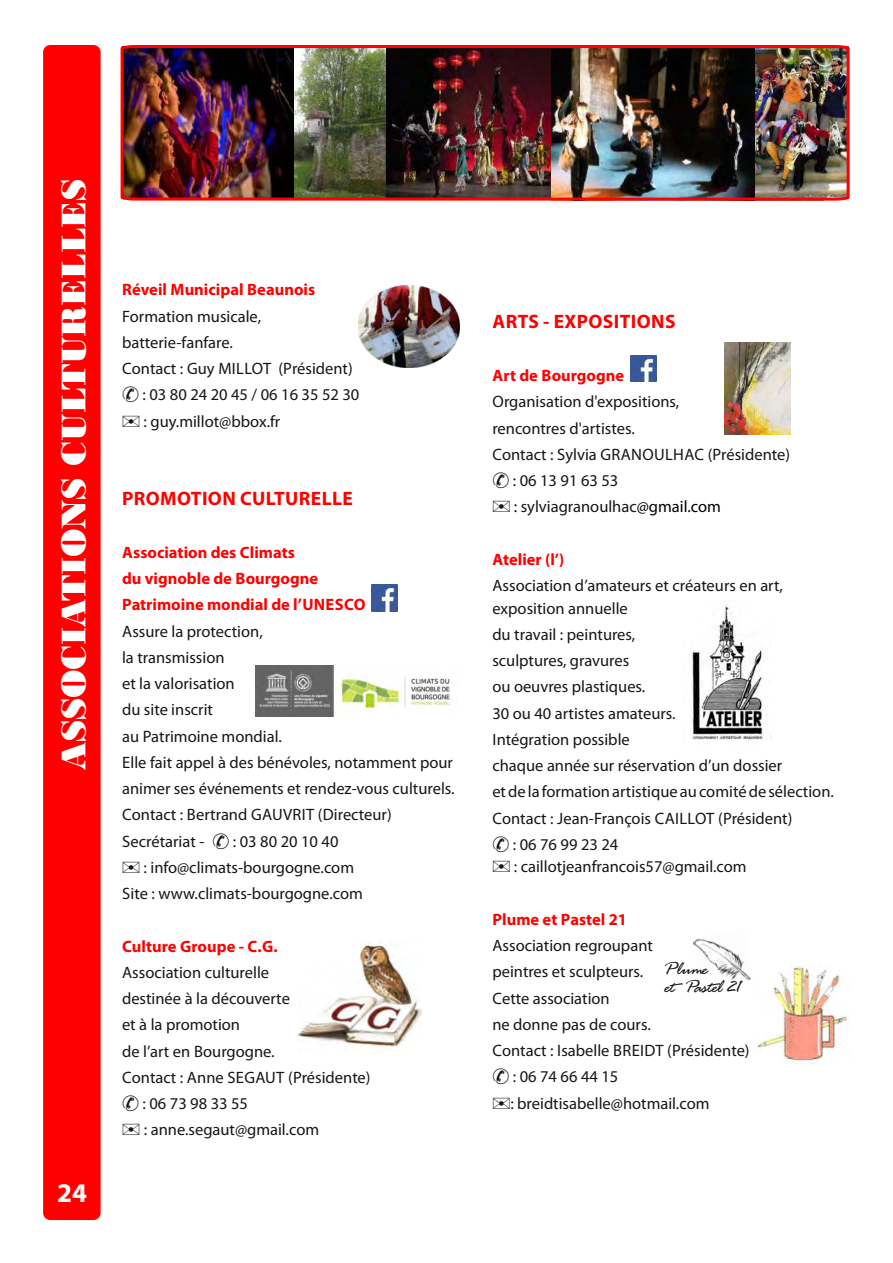
<style>
.page{position:relative;width:893px;height:1263px;background:#fff}
.page>*{position:absolute;margin:0;border:0;box-sizing:border-box;transform-origin:0 0}
.t1{font:36px "Bodoni MT Black";color:#fff}
.t2{font:700 27px "Myriad Pro";color:#fff}
.t3{font:19.65px/18.8px "Rage Italic Let Plain";color:#151616}
.t4{font:700 19.5px "Myriad Pro";letter-spacing:.02em;color:#f00}
.t5{font:16.5px/26.2px "Myriad Pro";color:#151616}
.t6{font:700 16.5px/26.2px "Myriad Pro";color:#f00}
.s1{color:#000}
</style>
<div class="page">
<img style="left:358px;top:285px;width:102px;height:83px">
<img style="left:256px;top:666px;width:195px;height:50px">
<img style="left:372px;top:585px;width:26px;height:26px">
<img style="left:630px;top:356px;width:26px;height:26px">
<img style="left:724px;top:342px;width:66px;height:93px">
<img style="left:691px;top:605px;width:80px;height:135px">
<div style="left:43px;top:45px;width:58px;height:1175px;background:#f00;border-radius:7px"></div>
<img style="left:120px;top:45px;width:730px;height:156px">
<img style="left:299px;top:941px;width:123px;height:108px">
<img style="left:693px;top:939px;width:58px;height:41px">
<img style="left:757px;top:966px;width:91px;height:97px">
<h1 class="t1" style="left:61px;top:770px;width:593px;rotate:-90deg">ASSOCIATIONS CULTURELLES</h1>
<h2 class="t2" style="left:57px;top:1182px;width:31px">24</h2>
<p class="t6" style="left:122px;top:278px;width:194px">Réveil Municipal Beaunois</p>
<p class="t5" style="left:122px;top:304px;width:140px">Formation musicale,</p>
<p class="t5" style="left:122px;top:331px;width:112px">batterie-fanfare.</p>
<p class="t5" style="left:122px;top:357px;width:232px">Contact : Guy MILLOT (Président)</p>
<p class="t5" style="left:143px;top:383px;width:218px">: 03 80 24 20 45 / 06 16 35 52 30</p>
<p class="t5" style="left:144px;top:409px;width:138px">: guy.millot@bbox.fr</p>
<p class="t4" style="left:122px;top:491px;width:232px">PROMOTION CULTURELLE</p>
<p class="t6" style="left:122px;top:541px;width:245px">Association des Climats<br>du vignoble de Bourgogne<br>Patrimoine mondial de l’UNESCO</p>
<p class="t5" style="left:122px;top:619px;width:334px">Assure la protection,<br>la transmission<br>et la valorisation<br>du site inscrit<br>au Patrimoine mondial.<br>Elle fait appel à des bénévoles, notamment pour animer ses événements et rendez-vous culturels.<br>Contact : Bertrand GAUVRIT (Directeur)<br>Secrétariat -</p>
<p class="t5" style="left:233px;top:829px;width:107px">: 03 80 20 10 40</p>
<p class="t5" style="left:144px;top:856px;width:212px">: info@climats-bourgogne.com</p>
<p class="t5" style="left:122px;top:882px;width:242px">Site : www.climats-bourgogne.com</p>
<p class="t6" style="left:122px;top:934px;width:157px">Culture Groupe - C.G.</p>
<p class="t5" style="left:122px;top:961px;width:148px">Association culturelle</p>
<p class="t5" style="left:122px;top:987px;width:169px">destinée à la découverte</p>
<p class="t5" style="left:122px;top:1013px;width:120px">et à la promotion</p>
<p class="t5" style="left:122px;top:1039px;width:154px">de l’art en Bourgogne.</p>
<p class="t5" style="left:122px;top:1066px;width:250px">Contact : Anne SEGAUT (Présidente)</p>
<p class="t5" style="left:143px;top:1092px;width:107px">: 06 73 98 33 55</p>
<p class="t5" style="left:144px;top:1118px;width:177px">: anne.segaut@gmail.com</p>
<p class="t4" style="left:493px;top:314px;width:184px">ARTS - EXPOSITIONS</p>
<p class="t6" style="left:492px;top:364px;width:133px">Art de Bourgogne</p>
<p class="t5" style="left:492px;top:390px;width:188px">Organisation d'expositions,</p>
<p class="t5" style="left:492px;top:416px;width:144px">rencontres d'artistes.</p>
<p class="t5" style="left:492px;top:442px;width:299px">Contact : Sylvia GRANOULHAC (Présidente)</p>
<p class="t5" style="left:513px;top:469px;width:107px">: 06 13 91 63 53</p>
<p class="t5" style="left:514px;top:495px;width:209px"><span class="s1">:</span> sylviagranoulhac<span class="s1">@gmail.com</span></p>
<p class="t6" style="left:492px;top:547px;width:73px">Atelier (l’)</p>
<p class="t5" style="left:492px;top:576px;width:292px;line-height:22.5px">Association d’amateurs et créateurs en art, exposition annuelle</p>
<p class="t5" style="left:492px;top:622px;width:144px">du travail : peintures,</p>
<p class="t5" style="left:492px;top:649px;width:138px">sculptures, gravures</p>
<p class="t5" style="left:492px;top:675px;width:155px">ou oeuvres plastiques.</p>
<p class="t5" style="left:492px;top:701px;width:185px">30 ou 40 artistes amateurs.</p>
<p class="t5" style="left:492px;top:727px;width:139px">Intégration possible</p>
<p class="t5" style="left:492px;top:754px;width:291px">chaque année sur réservation d’un dossier</p>
<p class="t5" style="left:492px;top:780px;width:343px">et de la formation artistique au comité de sélection.</p>
<p class="t5" style="left:492px;top:806px;width:301px">Contact : Jean-François CAILLOT (Président)</p>
<p class="t5" style="left:513px;top:832px;width:107px">: 06 76 99 23 24</p>
<p class="t5" style="left:514px;top:855px;width:234px">: caillotjeanfrancois57@gmail.com</p>
<p class="t6" style="left:492px;top:907px;width:136px">Plume et Pastel 21</p>
<p class="t5" style="left:492px;top:934px;width:162px">Association regroupant</p>
<p class="t5" style="left:492px;top:960px;width:153px">peintres et sculpteurs.</p>
<p class="t5" style="left:492px;top:986px;width:119px">Cette association</p>
<p class="t5" style="left:492px;top:1012px;width:160px">ne donne pas de cours.</p>
<p class="t5" style="left:492px;top:1039px;width:259px">Contact : Isabelle BREIDT (Présidente)</p>
<p class="t5" style="left:513px;top:1065px;width:107px">: 06 74 66 44 15</p>
<p class="t5" style="left:510px;top:1091px;width:201px">: breidtisabelle@hotmail.com</p>
<p class="t3" style="left:664px;top:964px;width:78px">Plume<br>et Pastel 21</p>
</div>
